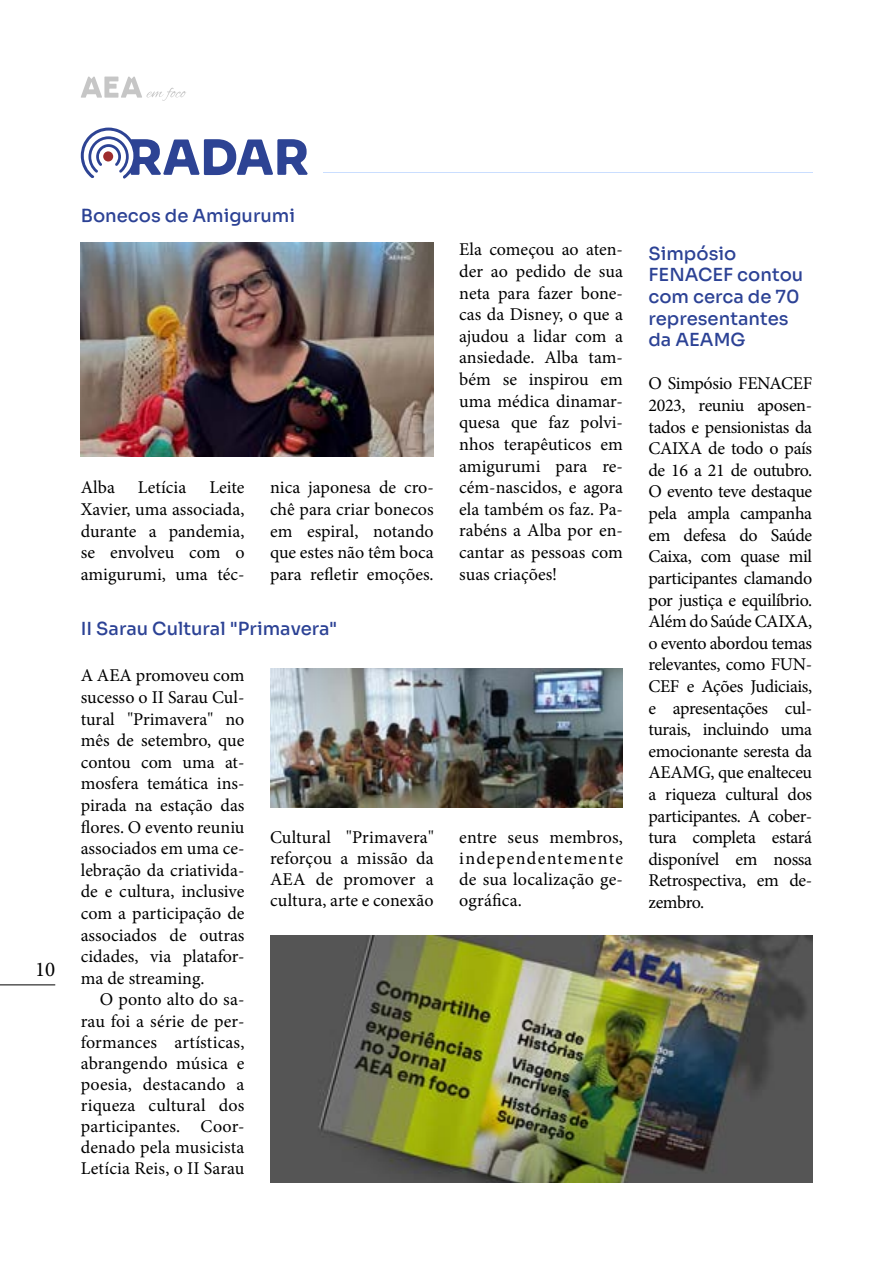
<style>
.page{position:relative;width:893px;height:1263px;background:#fff}
.page>*{position:absolute;margin:0;border:0;box-sizing:border-box;transform-origin:0 0}
.t1{font:21px "Minion Pro";color:#000}
.t2{font:18px/21.6px "Minion Pro";color:#000;text-align:justify}
.t3{font:500 18px/21.6px "Sora";color:#2c4295}
</style>
<div class="page">
<svg style="left:81px;top:76px;width:105px;height:25px"></svg>
<hr style="left:0;top:985px;width:55px;height:1px;background:#000">
<svg style="left:81px;top:128px;width:227px;height:51px"></svg>
<hr style="left:323px;top:172px;width:489px;height:1px;background:#0064ff">
<img style="left:81px;top:242px;width:353px;height:214px">
<img style="left:270px;top:935px;width:542px;height:247px">
<img style="left:270px;top:668px;width:353px;height:140px">
<p class="t1" style="left:35px;top:955px;width:22px">10</p>
<p class="t3" style="left:81px;top:203px;width:216px">Bonecos de Amigurumi</p>
<p class="t2" style="left:81px;top:477px;width:36px">Alba</p>
<p class="t2" style="left:138px;top:477px;width:50px">Letícia</p>
<p class="t2" style="left:81px;top:477px;width:165px;text-indent:129px">Leite Xavier, uma associada, durante a pandemia, se envolveu com o amigurumi, uma téc-</p>
<p class="t2" style="left:270px;top:477px;width:165px">nica japonesa de cro&shy;chê para criar bonecos em espiral, notando que estes não têm boca para refletir emoções.</p>
<p class="t2" style="left:459px;top:239px;width:165px">Ela começou ao aten&shy;der ao pedido de sua neta para fazer bone&shy;cas da Disney, o que a ajudou a lidar com a ansiedade. Alba tam&shy;bém se inspirou em uma médica dinamar&shy;quesa que faz polvi&shy;nhos terapêuticos em amigurumi para re&shy;cém-nascidos, e agora ela também os faz. Pa&shy;rabéns a Alba por en&shy;cantar as pessoas com suas criações!</p>
<p class="t3" style="left:81px;top:616px;width:258px">II Sarau Cultural "Primavera"</p>
<p class="t2" style="left:81px;top:665px;width:165px">A AEA promoveu com sucesso o II Sarau Cul&shy;tural "Primavera" no mês de setembro, que contou com uma at&shy;mosfera temática ins&shy;pirada na estação das flores. O evento reuniu associados em uma ce&shy;lebração da criativida&shy;de e cultura, inclusive com a participação de associados de outras cidades, via platafor&shy;ma de streaming.</p>
<p class="t2" style="left:81px;top:989px;width:165px;line-height:21px;text-indent:19px">O ponto alto do sa&shy;rau foi a série de per&shy;formances artísticas, abrangendo música e poesia, destacando a riqueza cultural dos participantes. Coor&shy;denado pela musicista Letícia Reis, o II Sarau</p>
<p class="t2" style="left:270px;top:827px;width:165px;line-height:21px">Cultural "Primavera" reforçou a missão da AEA de promover a cultura, arte e conexão</p>
<p class="t2" style="left:459px;top:827px;width:165px;line-height:21px">entre seus membros, independentemente de sua localização ge&shy;ográfica.</p>
<p class="t3" style="left:648px;top:241px;width:156px">Simpósio<br>FENACEF contou com cerca de 70 representantes da AEAMG</p>
<p class="t2" style="left:648px;top:373px;width:165px">O Simpósio FENACEF 2023, reuniu aposen&shy;tados e pensionistas da CAIXA de todo o país de 16 a 21 de outubro.<br>O evento teve destaque pela ampla campanha em defesa do Saúde Caixa, com quase mil participantes clamando por justiça e equilíbrio.<br>Além do Saúde CAIXA, o evento abordou temas relevantes, como FUN-CEF e Ações Judiciais, e apresentações cul&shy;turais, incluindo uma emocionante seresta da AEAMG, que enalteceu a riqueza cultural dos participantes. A cober&shy;tura completa estará disponível em nossa Retrospectiva, em de&shy;zembro.</p>
</div>
